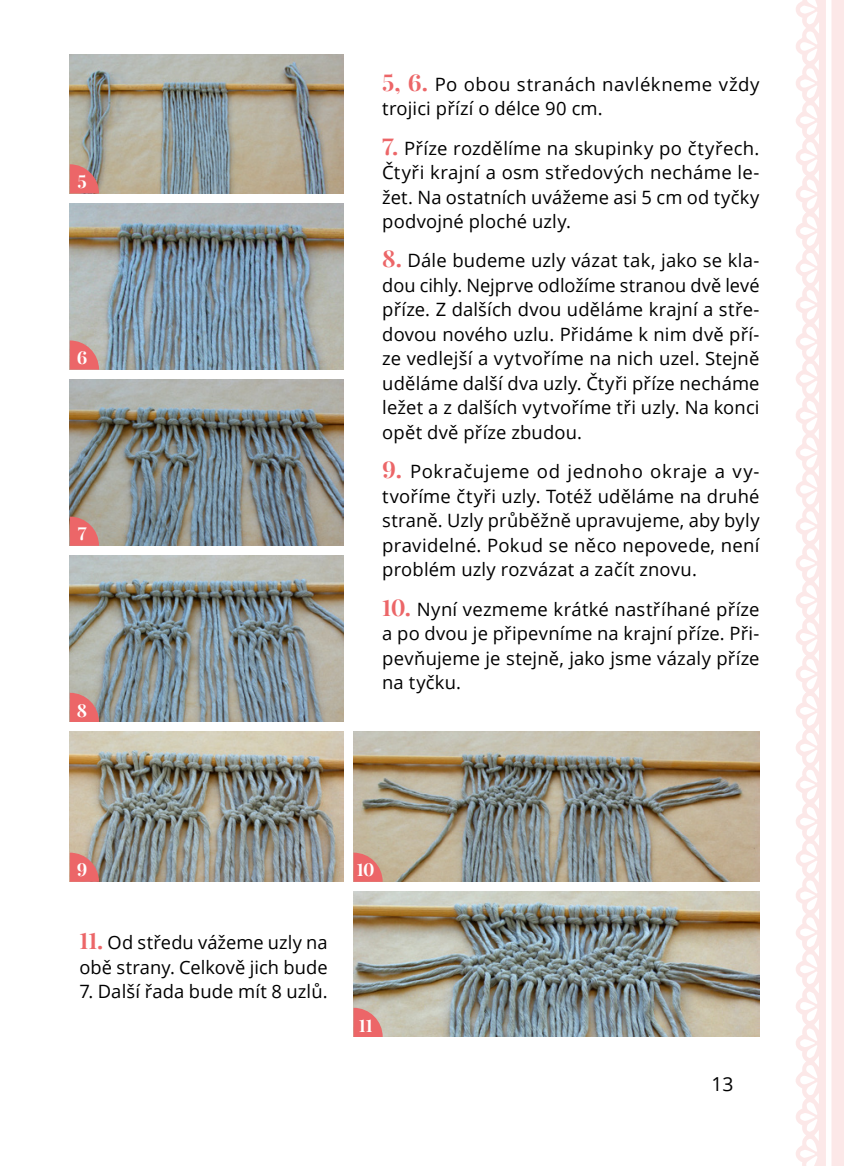
<style>
.page{position:relative;width:844px;height:1166px;background:#fff}
.page>*{position:absolute;margin:0;border:0;box-sizing:border-box;transform-origin:0 0}
.t1{font:19.25px "Open Sans";color:#000}
.Normal1{font:18.38px/24.5px "Open Sans";letter-spacing:.01em;color:#000;text-align:justify}
.cislo_obr{font:700 17.5px "Playfair Display";color:#fff}
.s1{font-family:"Playfair Display";font-weight:700;font-size:22.75px;color:#ec6668}
</style>
<div class="page">
<svg style="left:796px;top:0;width:47px;height:1166px;fill:#fce8e8"></svg>
<svg style="left:825px;top:0;width:6px;height:1166px"></svg>
<img style="left:69px;top:55px;width:274px;height:138px">
<svg style="left:70px;top:164px;width:29px;height:29px"></svg>
<img style="left:69px;top:203px;width:274px;height:167px">
<svg style="left:70px;top:340px;width:29px;height:30px"></svg>
<img style="left:69px;top:380px;width:274px;height:166px">
<svg style="left:70px;top:517px;width:29px;height:29px"></svg>
<img style="left:69px;top:556px;width:274px;height:166px">
<svg style="left:70px;top:693px;width:29px;height:29px"></svg>
<img style="left:69px;top:732px;width:274px;height:150px">
<svg style="left:70px;top:852px;width:29px;height:30px"></svg>
<img style="left:353px;top:732px;width:406px;height:150px">
<svg style="left:353px;top:852px;width:29px;height:30px"></svg>
<img style="left:353px;top:892px;width:406px;height:145px">
<svg style="left:353px;top:1008px;width:29px;height:29px"></svg>
<p class="cislo_obr" style="left:77px;top:168px;width:11px">5</p>
<p class="cislo_obr" style="left:77px;top:344px;width:12px">6</p>
<p class="cislo_obr" style="left:78px;top:520px;width:10px">7</p>
<p class="cislo_obr" style="left:77px;top:696px;width:12px">8</p>
<p class="Normal1" style="left:382px;top:71px;width:378px"><span class="s1">5, 6.</span> Po obou stranách navlékneme vždy trojici přízí o délce 90 cm.</p>
<p class="Normal1" style="left:382px;top:135px;width:379px"><span class="s1">7.</span> Příze rozdělíme na skupinky po čtyřech.<br>Čtyři krajní a osm středových necháme le&shy;žet. Na ostatních uvážeme asi 5 cm od tyčky podvojné ploché uzly.</p>
<p class="Normal1" style="left:382px;top:248px;width:379px"><span class="s1">8.</span> Dále budeme uzly vázat tak, jako se kla&shy;dou cihly. Nejprve odložíme stranou dvě levé příze. Z dalších dvou uděláme krajní a stře&shy;dovou nového uzlu. Přidáme k nim dvě pří&shy;ze vedlejší a vytvoříme na nich uzel. Stejně uděláme další dva uzly. Čtyři příze necháme ležet a z dalších vytvoříme tři uzly. Na konci opět dvě příze zbudou.</p>
<p class="Normal1" style="left:382px;top:459px;width:379px"><span class="s1">9.</span> Pokračujeme od jednoho okraje a vy&shy;tvoříme čtyři uzly. Totéž uděláme na druhé straně. Uzly průběžně upravujeme, aby byly pravidelné. Pokud se něco nepovede, není problém uzly rozvázat a začít znovu.</p>
<p class="Normal1" style="left:382px;top:596px;width:379px"><span class="s1">10.</span> Nyní vezmeme krátké nastříhané příze a po dvou je připevníme na krajní příze. Při&shy;pevňujeme je stejně, jako jsme vázaly příze na tyčku.</p>
<p class="cislo_obr" style="left:77px;top:856px;width:12px">9</p>
<p class="cislo_obr" style="left:357px;top:856px;width:19px">10</p>
<p class="Normal1" style="left:79px;top:930px;width:250px"><span class="s1">11.</span> Od středu vážeme uzly na obě strany. Celkově jich bude</p>
<p class="Normal1" style="left:79px;top:979px;width:250px">7. Další řada bude mít 8 uzlů.</p>
<p class="cislo_obr" style="left:359px;top:1011px;width:15px">11</p>
<p class="t1" style="left:711px;top:1071px;width:24px">13</p>
</div>
